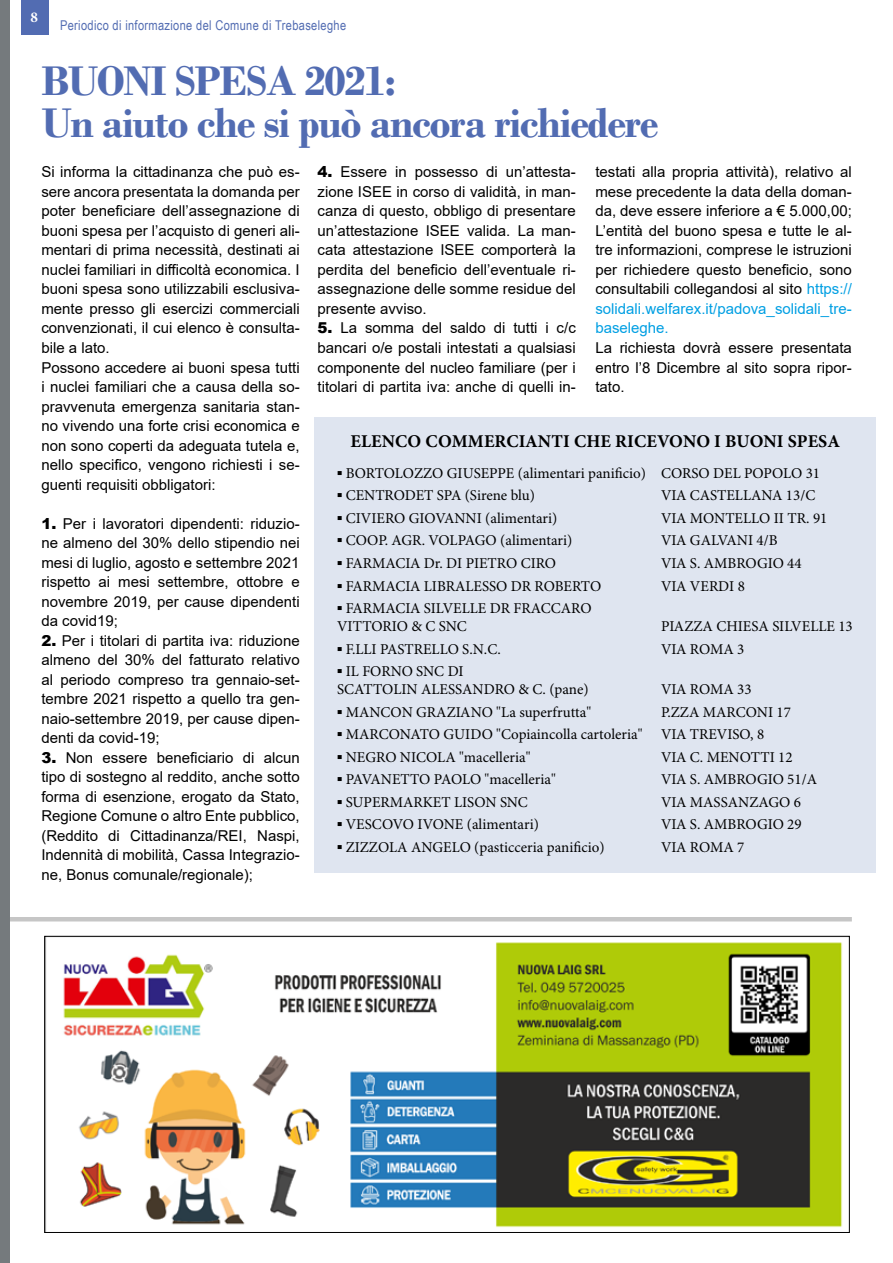
<style>
.page{position:relative;width:893px;height:1263px;background:#fff}
.page>*{position:absolute;margin:0;border:0;box-sizing:border-box;transform-origin:0 0}
.t1{font:700 43.5px/42px "Bodoni";letter-spacing:-.03em;color:#526cb2}
.t2{font:700 18px "Minion Pro";letter-spacing:.01em;color:#000}
.t3{font:15px/19.5px "Arial";color:#000;text-align:justify}
.t4{font:15px/18px "Minion Pro";color:#000}
.t5{font:700 15px "Minion Pro";color:#fff}
.t6{font:13.5px "Arial Narrow";letter-spacing:.025em;color:#526cb2}
.s1{font-weight:900}
.s2{color:#009fe3}
.s3{font-family:"Arial";font-weight:700}
</style>
<div class="page">
<div style="left:315px;top:417px;width:561px;height:455px;background:#dfe5f0"></div>
<img style="left:46px;top:938px;width:797px;height:293px">
<div style="left:21px;top:0;width:27px;height:35px;background:#526cb2"></div>
<hr style="left:0;top:917px;width:852px;height:4px;background:#c6c6c6">
<div style="left:0;top:0;width:9px;height:1263px;background:#757a7d"></div>
<p class="t5" style="left:30px;top:6px;width:9px">8</p>
<p class="t6" style="left:60px;top:16px;width:288px">Periodico di informazione del Comune di Trebaseleghe</p>
<h1 class="t1" style="left:41px;top:59px;width:619px">BUONI SPESA 2021:<br>Un aiuto che si può ancora richiedere</h1>
<p class="t3" style="left:317px;top:162px;width:260px"><span class="s1">4.</span> Essere in possesso di un’attesta&shy;zione ISEE in corso di validità, in man&shy;canza di questo, obbligo di presentare un’attestazione ISEE valida. La man&shy;cata attestazione ISEE comporterà la perdita del beneficio dell’eventuale ri&shy;assegnazione delle somme residue del presente avviso.</p>
<p class="t3" style="left:317px;top:318px;width:260px"><span class="s1">5.</span> La somma del saldo di tutti i c/c bancari o/e postali intestati a qualsiasi componente del nucleo familiare (per i titolari di partita iva: anche di quelli in-</p>
<p class="t3" style="left:41px;top:162px;width:260px;text-align:left">Si informa la cittadinanza che può es&shy;sere ancora presentata la domanda per poter beneficiare dell’assegnazione di buoni spesa per l’acquisto di generi ali&shy;mentari di prima necessità, destinati ai nuclei familiari in difficoltà economica. I buoni spesa sono utilizzabili esclusiva&shy;mente presso gli esercizi commerciali convenzionati, il cui elenco è consulta&shy;bile a lato.<br>Possono accedere ai buoni spesa tutti i nuclei familiari che a causa della so&shy;pravvenuta emergenza sanitaria stan&shy;no vivendo una forte crisi economica e non sono coperti da adeguata tutela e, nello specifico, vengono richiesti i se&shy;guenti requisiti obbligatori:</p>
<p class="t3" style="left:41px;top:513px;width:260px"><span class="s1">1.</span> Per i lavoratori dipendenti: riduzio&shy;ne almeno del 30% dello stipendio nei mesi di luglio, agosto e settembre 2021 rispetto ai mesi settembre, ottobre e novembre 2019, per cause dipendenti da covid19;</p>
<p class="t3" style="left:41px;top:630px;width:260px"><span class="s1">2.</span> Per i titolari di partita iva: riduzione almeno del 30% del fatturato relativo al periodo compreso tra gennaio-set&shy;tembre 2021 rispetto a quello tra gen&shy;naio-settembre 2019, per cause dipen&shy;denti da covid-19;</p>
<p class="t3" style="left:41px;top:747px;width:260px"><span class="s1">3.</span> Non essere beneficiario di alcun tipo di sostegno al reddito, anche sotto forma di esenzione, erogato da Stato, Regione Comune o altro Ente pubblico, (Reddito di Cittadinanza/REI, Naspi, Indennità di mobilità, Cassa Integrazio&shy;ne, Bonus comunale/regionale);</p>
<p class="t3" style="left:595px;top:162px;width:258px">testati alla propria attività), relativo al mese precedente la data della doman&shy;da, deve essere inferiore a € 5.000,00; L’entità del buono spesa e tutte le al&shy;tre informazioni, comprese le istruzioni per richiedere questo beneficio, sono consultabili collegandosi al sito <span class="s2">https:// solidali.welfarex.it/padova_solidali_tre&shy;baseleghe.</span></p>
<p class="t3" style="left:595px;top:338px;width:258px">La richiesta dovrà essere presentata entro l’8 Dicembre al sito sopra ripor&shy;tato.</p>
<p class="t2" style="left:350px;top:428px;width:491px">ELENCO COMMERCIANTI CHE RICEVONO I BUONI SPESA</p>
<p class="t4" style="left:337px;top:465px;width:485px"><span class="s3">▪</span> BORTOLOZZO GIUSEPPE (alimentari panificio) CORSO DEL POPOLO 31</p>
<p class="t4" style="left:337px;top:487px;width:199px"><span class="s3">▪</span> CENTRODET SPA (Sirene blu)</p>
<p class="t4" style="left:661px;top:487px;width:156px">VIA CASTELLANA 13/C</p>
<p class="t4" style="left:337px;top:510px;width:222px"><span class="s3">▪</span> CIVIERO GIOVANNI (alimentari)</p>
<p class="t4" style="left:661px;top:510px;width:168px">VIA MONTELLO II TR. 91</p>
<p class="t4" style="left:337px;top:532px;width:237px"><span class="s3">▪</span> COOP. AGR. VOLPAGO (alimentari)</p>
<p class="t4" style="left:661px;top:532px;width:118px">VIA GALVANI 4/B</p>
<p class="t4" style="left:337px;top:555px;width:221px"><span class="s3">▪</span> FARMACIA Dr. DI PIETRO CIRO</p>
<p class="t4" style="left:661px;top:555px;width:142px">VIA S. AMBROGIO 44</p>
<p class="t4" style="left:337px;top:577px;width:266px"><span class="s3">▪</span> FARMACIA LIBRALESSO DR ROBERTO</p>
<p class="t4" style="left:661px;top:577px;width:85px">VIA VERDI 8</p>
<p class="t4" style="left:337px;top:600px;width:256px"><span class="s3">▪</span> FARMACIA SILVELLE DR FRACCARO<br>VITTORIO &amp; C SNC</p>
<p class="t4" style="left:661px;top:618px;width:193px">PIAZZA CHIESA SILVELLE 13</p>
<p class="t4" style="left:337px;top:640px;width:165px"><span class="s3">▪</span> F.LLI PASTRELLO S.N.C.</p>
<p class="t4" style="left:661px;top:640px;width:85px">VIA ROMA 3</p>
<p class="t4" style="left:337px;top:663px;width:253px"><span class="s3">▪</span> IL FORNO SNC DI<br>SCATTOLIN ALESSANDRO &amp; C. (pane)</p>
<p class="t4" style="left:661px;top:681px;width:92px">VIA ROMA 33</p>
<p class="t4" style="left:337px;top:703px;width:256px"><span class="s3">▪</span> MANCON GRAZIANO "La superfrutta"</p>
<p class="t4" style="left:661px;top:703px;width:131px">P.ZZA MARCONI 17</p>
<p class="t4" style="left:337px;top:726px;width:429px"><span class="s3">▪</span> MARCONATO GUIDO "Copiaincolla cartoleria" VIA TREVISO, 8</p>
<p class="t4" style="left:337px;top:748px;width:195px"><span class="s3">▪</span> NEGRO NICOLA "macelleria"</p>
<p class="t4" style="left:661px;top:748px;width:133px">VIA C. MENOTTI 12</p>
<p class="t4" style="left:337px;top:771px;width:220px"><span class="s3">▪</span> PAVANETTO PAOLO "macelleria"</p>
<p class="t4" style="left:661px;top:771px;width:157px">VIA S. AMBROGIO 51/A</p>
<p class="t4" style="left:337px;top:793px;width:192px"><span class="s3">▪</span> SUPERMARKET LISON SNC</p>
<p class="t4" style="left:661px;top:793px;width:141px">VIA MASSANZAGO 6</p>
<p class="t4" style="left:337px;top:816px;width:203px"><span class="s3">▪</span> VESCOVO IVONE (alimentari)</p>
<p class="t4" style="left:661px;top:816px;width:142px">VIA S. AMBROGIO 29</p>
<p class="t4" style="left:337px;top:838px;width:269px"><span class="s3">▪</span> ZIZZOLA ANGELO (pasticceria panificio)</p>
<p class="t4" style="left:661px;top:838px;width:85px">VIA ROMA 7</p>
</div>
